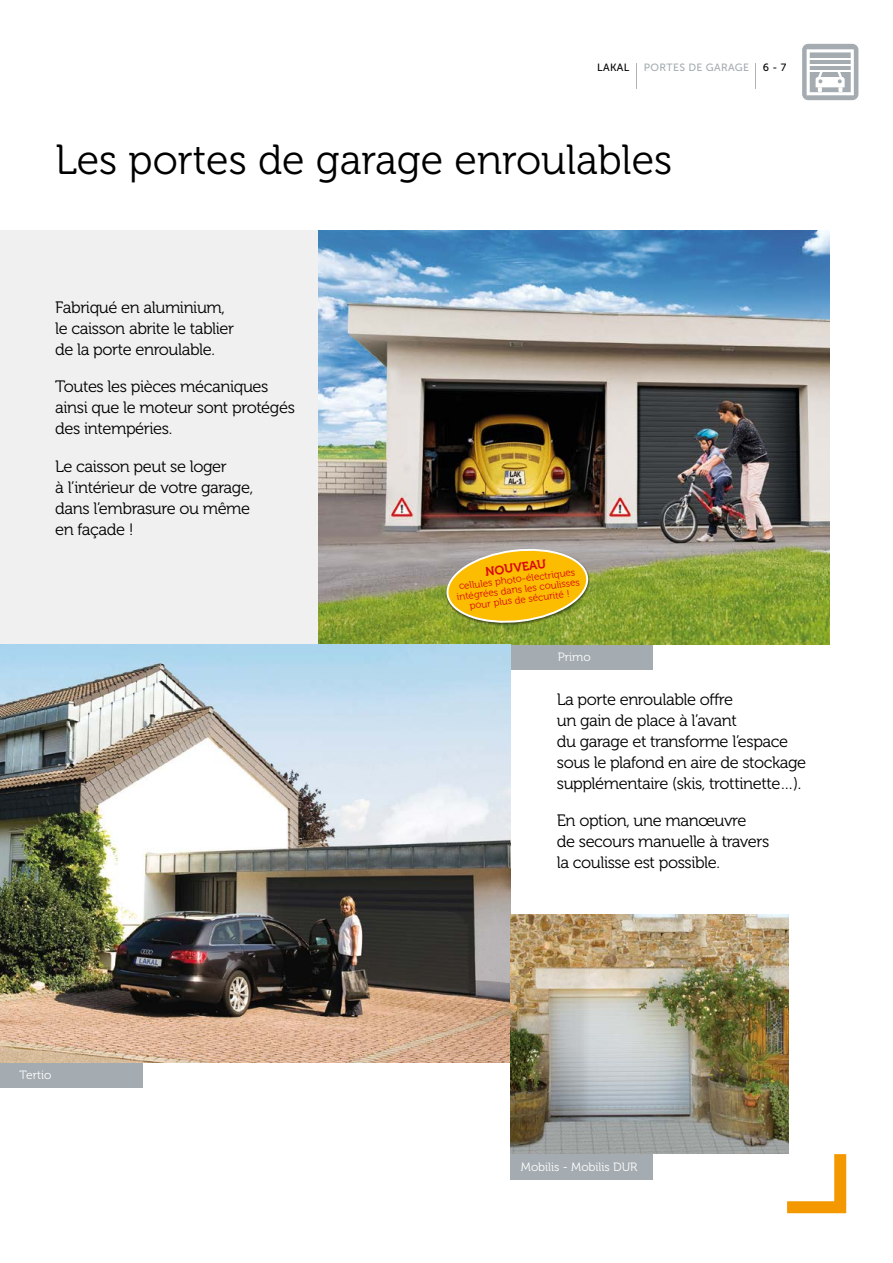
<style>
.page{position:relative;width:893px;height:1263px;background:#fff}
.page>*{position:absolute;margin:0;border:0;box-sizing:border-box;transform-origin:0 0}
.t1{font:42px "Museo 300";color:#000}
.t2{font:16.5px/21px "Museo 300";letter-spacing:-.025em;color:#000}
.t3{font:12.3px "Museo 700";color:#d90912}
.t4{font:12px "Museo 300";color:#fff}
.t5{font:10.5px "Museo Sans 500";letter-spacing:.03em;color:#a4acb1}
.t6{font:10.5px "Museo Sans 500";letter-spacing:.03em;color:#000}
.t7{font:9.9px/10.4px "Museo 300";color:#d90912;text-align:center}
</style>
<div class="page">
<div style="left:0;top:230px;width:829px;height:415px;background:#f0f0f0"></div>
<svg style="left:787px;top:1154px;width:59px;height:59px"></svg>
<div style="left:0;top:1063px;width:142px;height:25px;background:#a4acb1"></div>
<div style="left:510px;top:1154px;width:143px;height:25px;background:#a4acb1"></div>
<div style="left:510px;top:645px;width:143px;height:25px;background:#a4acb1"></div>
<svg style="left:636px;top:63px;width:1px;height:26px"></svg>
<svg style="left:755px;top:63px;width:1px;height:26px"></svg>
<div style="left:802px;top:44px;width:56px;height:56px;background:#a4acb1;border-radius:6px"></div>
<svg style="left:807px;top:49px;width:47px;height:46px"></svg>
<img style="left:319px;top:230px;width:510px;height:415px">
<img style="left:0;top:645px;width:510px;height:417px">
<img style="left:511px;top:914px;width:277px;height:239px">
<div style="left:445px;top:548px;width:146px;height:78px;background:#000;opacity:.5"></div>
<svg style="left:445px;top:546px;width:144px;height:79px"></svg>
<p class="t6" style="left:597px;top:62px;width:34px">LAKAL</p>
<p class="t5" style="left:644px;top:62px;width:107px">PORTES DE GARAGE</p>
<p class="t6" style="left:763px;top:62px;width:25px">6 - 7</p>
<h1 class="t1" style="left:55px;top:137px;width:619px">Les portes de garage enroulables</h1>
<p class="t2" style="left:55px;top:297px;width:180px">Fabriqué en aluminium, le caisson abrite le tablier de la porte enroulable.</p>
<p class="t2" style="left:55px;top:376px;width:241px">Toutes les pièces mécaniques ainsi que le moteur sont protégés des intempéries.</p>
<p class="t2" style="left:55px;top:456px;width:199px">Le caisson peut se loger<br>à l’intérieur de votre garage, dans l’embrasure ou même en façade !</p>
<p class="t4" style="left:20px;top:1069px;width:33px">Tertio</p>
<p class="t3" style="left:484px;top:565px;width:63px;rotate:-7deg">NOUVEAU</p>
<p class="t7" style="left:455px;top:581px;width:125px;rotate:-7deg">cellules photo-électriques intégrées dans les coulisses pour plus de sécurité !</p>
<p class="t4" style="left:558px;top:650px;width:34px">Primo</p>
<p class="t2" style="left:557px;top:689px;width:251px">La porte enroulable offre<br>un gain de place à l’avant<br>du garage et transforme l’espace sous le plafond en aire de stockage supplémentaire (skis, trottinette…).</p>
<p class="t2" style="left:557px;top:810px;width:214px">En option, une manœuvre<br>de secours manuelle à travers la coulisse est possible.</p>
<p class="t4" style="left:521px;top:1161px;width:118px">Mobilis - Mobilis DUR</p>
</div>
